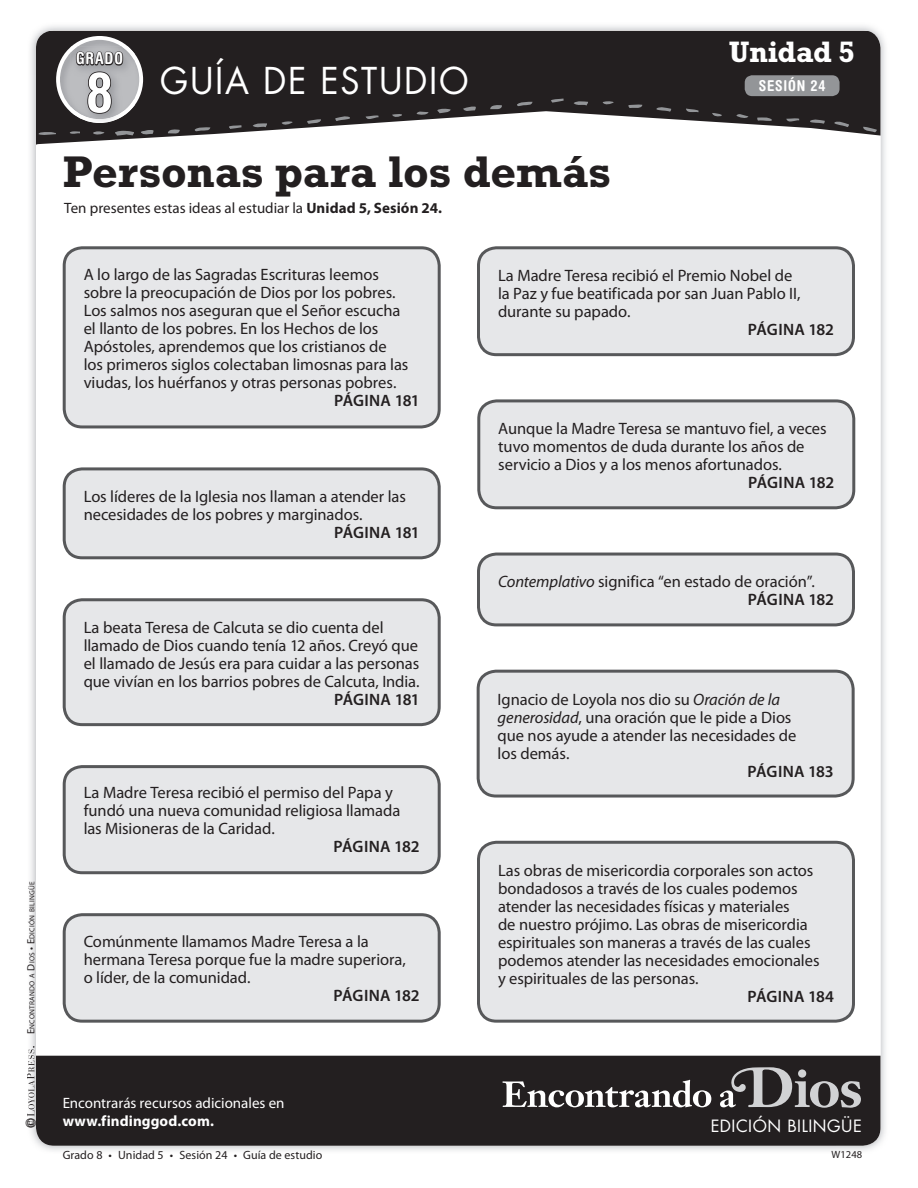
<style>
.page{position:relative;width:918px;height:1188px;background:#fff}
.page>*{position:absolute;margin:0;border:0;box-sizing:border-box;transform-origin:0 0}
.t1{font:700 45px "Rockwell Std";color:#231f20}
.t2{font:36px "Futura Std";letter-spacing:.05em;color:#fff;scale:.95 1}
.t3{font:700 30px "Rockwell Std";letter-spacing:-.01em;color:#fff}
.t4{font:16.5px/18px "Myriad Pro";letter-spacing:-.005em;color:#231f20}
.t5{font:600 16.5px "Myriad Pro";letter-spacing:-.01em;color:#231f20}
.t6{font:16.5px "Futura Std";letter-spacing:.035em;color:#fff}
.t7{font:600 16.5px "Myriad Pro";letter-spacing:.01em;color:#231f20}
.t8{font:700 condensed 16.5px "Helvetica Rounded LT Std";letter-spacing:.055em;color:#fff}
.t9{font:15px "Myriad Pro";color:#231f20}
.t10{font:15px "Myriad Pro";color:#fff}
.t11{font:700 15px "Myriad Pro";letter-spacing:.005em;color:#fff}
.t12{font:700 condensed 15px "Helvetica Rounded LT Std";letter-spacing:.05em;color:#fff}
.t13{font:12px "Myriad Pro";letter-spacing:.005em;color:#231f20}
.t14{font:12px "Janson Text LT Std";color:#231f20}
.t15{font:10.5px "Myriad Pro";letter-spacing:.005em;color:#231f20}
.t16{font:7.35px "Myriad Pro";letter-spacing:.035em;color:#231f20}
.s1{font-size:10.5px}
.s2{font-family:"Helvetica Rounded LT Std";font-weight:700;font-stretch:condensed;font-size:55.5px}
.s3{font-weight:700}
.s4{font-style:italic}
.s5{font-weight:600}
</style>
<div class="page">
<svg style="left:36px;top:31px;width:844px;height:114px;fill:#231f20"></svg>
<svg style="left:834px;top:121px;width:15px;height:6px"></svg>
<svg style="left:863px;top:127px;width:14px;height:5px"></svg>
<svg style="left:736px;top:112px;width:12px;height:7px"></svg>
<svg style="left:712px;top:113px;width:10px;height:4px"></svg>
<svg style="left:686px;top:109px;width:13px;height:5px"></svg>
<svg style="left:786px;top:118px;width:13px;height:6px"></svg>
<svg style="left:657px;top:106px;width:14px;height:6px"></svg>
<svg style="left:757px;top:117px;width:15px;height:4px"></svg>
<svg style="left:810px;top:118px;width:15px;height:6px"></svg>
<svg style="left:628px;top:104px;width:14px;height:5px"></svg>
<svg style="left:603px;top:101px;width:11px;height:5px"></svg>
<svg style="left:574px;top:100px;width:14px;height:7px"></svg>
<svg style="left:551px;top:99px;width:13px;height:4px"></svg>
<svg style="left:517px;top:102px;width:16px;height:5px"></svg>
<svg style="left:490px;top:105px;width:12px;height:6px"></svg>
<svg style="left:463px;top:106px;width:13px;height:7px"></svg>
<svg style="left:437px;top:108px;width:14px;height:5px"></svg>
<svg style="left:417px;top:110px;width:12px;height:5px"></svg>
<svg style="left:392px;top:114px;width:10px;height:4px"></svg>
<svg style="left:366px;top:115px;width:13px;height:7px"></svg>
<svg style="left:335px;top:115px;width:15px;height:6px"></svg>
<svg style="left:307px;top:119px;width:14px;height:5px"></svg>
<svg style="left:282px;top:121px;width:11px;height:5px"></svg>
<svg style="left:253px;top:123px;width:14px;height:6px"></svg>
<svg style="left:229px;top:125px;width:13px;height:4px"></svg>
<svg style="left:195px;top:127px;width:15px;height:6px"></svg>
<svg style="left:168px;top:129px;width:12px;height:7px"></svg>
<div style="left:36px;top:1056px;width:844px;height:90px;background:#231f20"></div>
<div style="left:64px;top:248px;width:375px;height:179px;background:#e6e7e9;border-radius:18px"></div>
<div style="left:63px;top:246px;width:378px;height:182px;border:3px solid #57585a;border-radius:18px"></div>
<div style="left:64px;top:469px;width:375px;height:89px;background:#e6e7e9;border-radius:18px"></div>
<div style="left:63px;top:467px;width:378px;height:92px;border:3px solid #57585a;border-radius:18px"></div>
<div style="left:64px;top:600px;width:375px;height:125px;background:#e6e7e9;border-radius:18px"></div>
<div style="left:63px;top:598px;width:378px;height:128px;border:3px solid #57585a;border-radius:18px"></div>
<div style="left:64px;top:767px;width:375px;height:106px;background:#e6e7e9;border-radius:18px"></div>
<div style="left:63px;top:765px;width:378px;height:109px;border:3px solid #57585a;border-radius:18px"></div>
<div style="left:64px;top:915px;width:375px;height:106px;background:#e6e7e9;border-radius:18px"></div>
<div style="left:63px;top:913px;width:378px;height:110px;border:3px solid #57585a;border-radius:18px"></div>
<div style="left:478px;top:248px;width:376px;height:107px;background:#e6e7e9;border-radius:18px"></div>
<div style="left:477px;top:246px;width:378px;height:110px;border:3px solid #57585a;border-radius:18px"></div>
<div style="left:479px;top:401px;width:375px;height:107px;background:#e6e7e9;border-radius:18px"></div>
<div style="left:477px;top:399px;width:378px;height:110px;border:3px solid #57585a;border-radius:18px"></div>
<div style="left:478px;top:554px;width:376px;height:71px;background:#e6e7e9;border-radius:18px"></div>
<div style="left:477px;top:553px;width:378px;height:73px;border:3px solid #57585a;border-radius:18px"></div>
<div style="left:478px;top:671px;width:375px;height:125px;background:#e6e7e9;border-radius:18px"></div>
<div style="left:477px;top:670px;width:378px;height:128px;border:3px solid #57585a;border-radius:18px"></div>
<div style="left:478px;top:842px;width:376px;height:179px;background:#e6e7e9;border-radius:18px"></div>
<div style="left:477px;top:841px;width:378px;height:182px;border:3px solid #57585a;border-radius:18px"></div>
<svg style="left:38px;top:24px;width:116px;height:121px;background:#727072"></svg>
<div style="left:745px;top:75px;width:95px;height:21px;background:#939598;border-radius:8px"></div>
<svg style="left:503px;top:1080px;width:208px;height:27px"></svg>
<svg style="left:720px;top:1067px;width:141px;height:41px;background:#605d5f"></svg>
<svg style="left:27px;top:1046px;width:8px;height:70px"></svg>
<p class="t16" style="left:28px;top:1034px;width:154px;rotate:-90deg"><span class="s1">E</span>NCONTRANDO A <span class="s1">D</span>IOS <span class="s1">• E</span>DICIÓN BILINGÜE</p>
<p class="t14" style="left:23px;top:1128px;width:12px;rotate:-90deg">©</p>
<p class="t8" style="left:76px;top:49px;width:48px">GRADO</p>
<h2 class="t2" style="left:86px;top:58px;width:404px"><span class="s2">8</span> GUÍA DE ESTUDIO</h2>
<h1 class="t1" style="left:63px;top:145px;width:550px">Personas para los demás</h1>
<p class="t9" style="left:64px;top:200px;width:379px">Ten presentes estas ideas al estudiar la <span class="s3">Unidad 5, Sesión 24.</span></p>
<h3 class="t3" style="left:729px;top:34px;width:128px">Unidad 5</h3>
<p class="t12" style="left:759px;top:77px;width:68px">SESIÓN 24</p>
<p class="t4" style="left:84px;top:265px;width:326px">A lo largo de las Sagradas Escrituras leemos sobre la preocupación de Dios por los pobres.<br>Los salmos nos aseguran que el Señor escucha el llanto de los pobres. En los Hechos de los Apóstoles, aprendemos que los cristianos de los primeros siglos colectaban limosnas para las viudas, los huérfanos y otras personas pobres.</p>
<p class="t5" style="left:334px;top:391px;width:87px">PÁGINA 181</p>
<p class="t4" style="left:84px;top:488px;width:324px">Los líderes de la Iglesia nos llaman a atender las necesidades de los pobres y marginados.</p>
<p class="t5" style="left:334px;top:524px;width:87px">PÁGINA 181</p>
<p class="t4" style="left:84px;top:619px;width:337px">La beata Teresa de Calcuta se dio cuenta del llamado de Dios cuando tenía 12 años. Creyó que el llamado de Jesús era para cuidar a las personas que vivían en los barrios pobres de Calcuta, India.</p>
<p class="t5" style="left:334px;top:690px;width:87px">PÁGINA 181</p>
<p class="t4" style="left:84px;top:784px;width:318px">La Madre Teresa recibió el permiso del Papa y fundó una nueva comunidad religiosa llamada las Misioneras de la Caridad.</p>
<p class="t5" style="left:334px;top:838px;width:88px">PÁGINA 182</p>
<p class="t4" style="left:84px;top:932px;width:324px">Comúnmente llamamos Madre Teresa a la hermana Teresa porque fue la madre superiora, o líder, de la comunidad.</p>
<p class="t5" style="left:334px;top:986px;width:88px">PÁGINA 182</p>
<p class="t4" style="left:498px;top:267px;width:304px">La Madre Teresa recibió el Premio Nobel de la Paz y fue beatificada por san Juan Pablo II, durante su papado.</p>
<p class="t5" style="left:748px;top:321px;width:88px">PÁGINA 182</p>
<p class="t4" style="left:498px;top:420px;width:330px">Aunque la Madre Teresa se mantuvo fiel, a veces tuvo momentos de duda durante los años de servicio a Dios y a los menos afortunados.</p>
<p class="t5" style="left:748px;top:474px;width:88px">PÁGINA 182</p>
<p class="t4" style="left:748px;top:573px;width:88px;text-indent:-250px"><span class="s4">Contemplativo</span> significa “en estado de oración”.<br><span class="s5">PÁGINA 182</span></p>
<p class="t4" style="left:498px;top:690px;width:300px">Ignacio de Loyola nos dio su <span class="s4">Oración de la generosidad</span>, una oración que le pide a Dios que nos ayude a atender las necesidades de los demás.</p>
<p class="t5" style="left:748px;top:762px;width:88px">PÁGINA 183</p>
<p class="t4" style="left:498px;top:861px;width:323px">Las obras de misericordia corporales son actos bondadosos a través de los cuales podemos atender las necesidades físicas y materiales<br>de nuestro prójimo. Las obras de misericordia espirituales son maneras a través de las cuales podemos atender las necesidades emocionales y espirituales de las personas.</p>
<p class="t7" style="left:748px;top:987px;width:88px">PÁGINA 184</p>
<p class="t10" style="left:63px;top:1094px;width:223px">Encontrarás recursos adicionales en</p>
<p class="t11" style="left:63px;top:1112px;width:153px">www.findinggod.com.</p>
<p class="t13" style="left:63px;top:1149px;width:261px">Grado 8 • Unidad 5 • Sesión 24 • Guía de estudio</p>
<p class="t15" style="left:832px;top:1149px;width:32px">W1248</p>
<p class="t6" style="left:711px;top:1115px;width:153px">EDICIÓN BILINGÜE</p>
</div>
